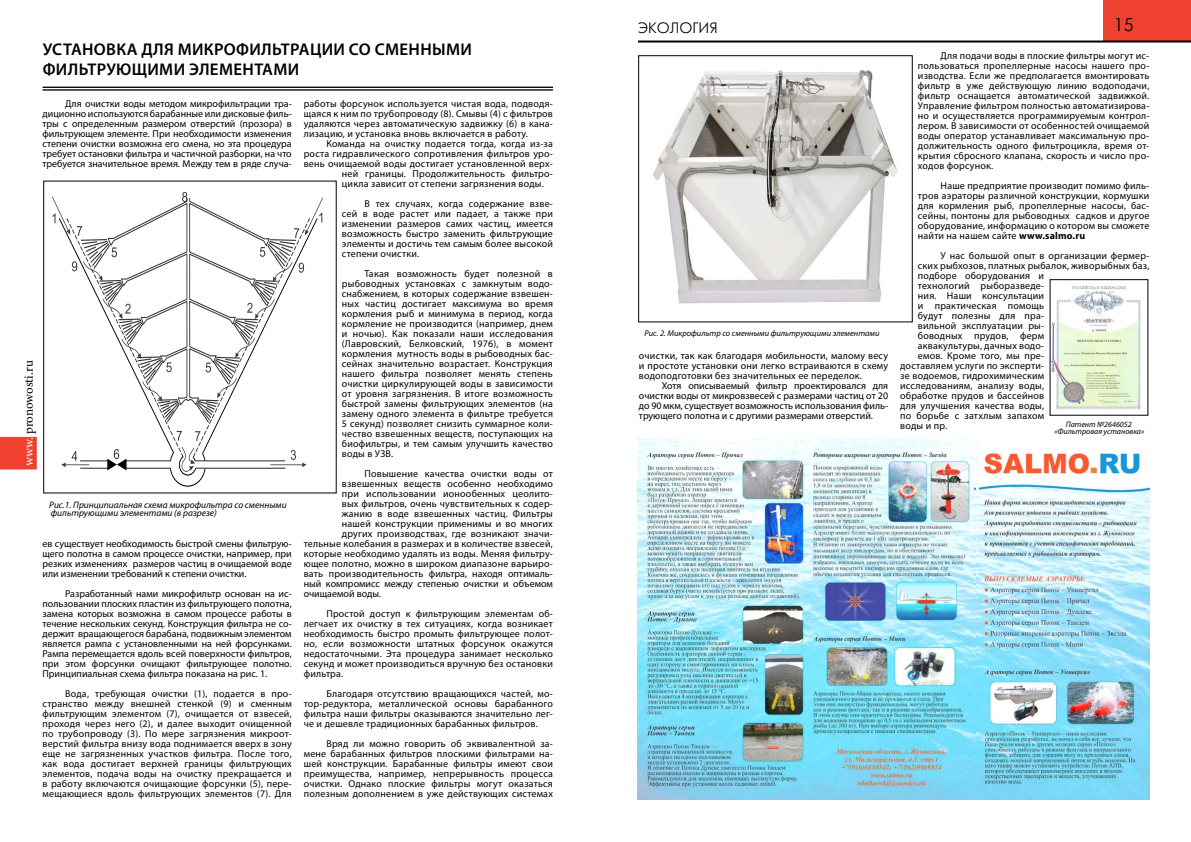
<style>
.page{position:relative;width:1191px;height:842px;background:#fff}
.page>*{position:absolute;margin:0;border:0;box-sizing:border-box;transform-origin:0 0}
.t1{font:18.5px "Ukrainian Futuris";color:#000}
.t2{font:600 17px/20px "Myriad Pro";letter-spacing:.02em;color:#000}
.t3{font:15px "Ukrainian Futuris";color:#000}
.t4{font:13px "Minion Pro";letter-spacing:-.005em;color:#000}
.t5{font:10px/10px "Myriad Pro";letter-spacing:.02em;color:#000;text-align:justify}
.t6{font:10px "Myriad Pro";color:#000}
.t7{font:italic 9.4px/8.2px "Myriad Pro";color:#000}
.t8{font:italic 8.4px "Myriad Pro";color:#000}
.t9{font:italic 8px/7px "Myriad Pro";color:#000;text-align:center}
.s1{color:#fff}
.s2{font-weight:700}
</style>
<div class="page">
<div style="left:1103px;top:0;width:88px;height:41px;background:#ef4130"></div>
<hr style="left:638px;top:41px;width:553px;height:2px;background:#000">
<svg style="left:0;top:437px;width:37px;height:32px"></svg>
<img style="left:637px;top:439px;width:512px;height:360px">
<hr style="left:43px;top:87px;width:510px;height:1px;background:#000">
<hr style="left:43px;top:89px;width:510px;height:2px;background:#000">
<svg style="left:52px;top:192px;width:271px;height:280px"></svg>
<img style="left:653px;top:69px;width:244px;height:235px">
<div style="left:638px;top:55px;width:274px;height:267px;border:1px solid #000"></div>
<img style="left:1051px;top:285px;width:90px;height:124px">
<h2 class="t2" style="left:43px;top:39px;width:431px">УСТАНОВКА ДЛЯ МИКРОФИЛЬТРАЦИИ СО СМЕННЫМИ<br>ФИЛЬТРУЮЩИМИ ЭЛЕМЕНТАМИ</h2>
<p class="t5" style="left:43px;top:98px;width:251px;text-indent:23px">Для очистки воды методом микрофильтрации тра&shy;диционно используются барабанные или дисковые филь&shy;тры с определенным размером отверстий (прозора) в фильтрующем элементе. При необходимости изменения степени очистки возможна его смена, но эта процедура требует остановки фильтра и частичной разборки, на что требуется значительное время. Между тем в ряде случа-</p>
<h3 class="t4" style="left:20px;top:466px;width:107px;rotate:-90deg"><span class="s1">www.</span> pronowosti.ru</h3>
<p class="t7" style="left:49px;top:501px;width:239px">Рис.1. Принципиальная схема микрофильтра со сменными фильтрующими элементами (в разрезе)</p>
<p class="t5" style="left:43px;top:538px;width:251px">ев существует необходимость быстрой смены фильтрую&shy;щего полотна в самом процессе очистки, например, при резких изменениях размеров частиц в очищаемой воде или изменении требований к степени очистки.</p>
<p class="t5" style="left:43px;top:588px;width:251px;text-indent:23px">Разработанный нами микрофильтр основан на ис&shy;пользовании плоских пластин из фильтрующего полотна, замена которых возможна в самом процессе работы в течение нескольких секунд. Конструкция фильтра не со&shy;держит вращающегося барабана, подвижным элементом является рампа с установленными на ней форсунками.<br>Рампа перемещается вдоль всей поверхности фильтров, при этом форсунки очищают фильтрующее полотно.<br>Принципиальная схема фильтра показана на рис. 1.</p>
<p class="t5" style="left:43px;top:688px;width:251px;text-indent:23px">Вода, требующая очистки (1), подается в про&shy;странство между внешней стенкой (9) и сменным фильтрующим элементом (7), очищается от взвесей, проходя через него (2), и далее выходит очищенной по трубопроводу (3). По мере загрязнения микроот&shy;верстий фильтра внизу вода поднимается вверх в зону еще не загрязненных участков фильтра. После того, как вода достигает верхней границы фильтрующих элементов, подача воды на очистку прекращается и в работу включаются очищающие форсунки (5), пере&shy;мещающиеся вдоль фильтрующих элементов (7). Для</p>
<p class="t5" style="left:304px;top:98px;width:251px">работы форсунок используется чистая вода, подводя&shy;щаяся к ним по трубопроводу (8). Смывы (4) с фильтров удаляются через автоматическую задвижку (6) в кана&shy;лизацию, и установка вновь включается в работу.</p>
<p class="t5" style="left:326px;top:138px;width:228px">Команда на очистку подается тогда, когда из-за</p>
<p class="t5" style="left:304px;top:148px;width:251px">роста гидравлического сопротивления фильтров уро-</p>
<p class="t5" style="left:304px;top:158px;width:251px">вень очищаемой воды достигает установленной верх-</p>
<p class="t5" style="left:342px;top:168px;width:212px">ней границы. Продолжительность фильтро-</p>
<p class="t5" style="left:342px;top:178px;width:203px">цикла зависит от степени загрязнения воды.</p>
<p class="t5" style="left:342px;top:198px;width:212px;text-indent:23px">В тех случаях, когда содержание взве&shy;сей в воде растет или падает, а также при изменении размеров самих частиц, имеется возможность быстро заменить фильтрующие элементы и достичь тем самым более высокой степени очистки.</p>
<p class="t5" style="left:342px;top:268px;width:212px;text-indent:23px">Такая возможность будет полезной в рыбоводных установках с замкнутым водо&shy;снабжением, в которых содержание взвешен&shy;ных частиц достигает максимума во время кормления рыб и минимума в период, когда кормление не производится (например, днем и ночью). Как показали наши исследования (Лавровский, Белковский, 1976), в момент кормления мутность воды в рыбоводных бас&shy;сейнах значительно возрастает. Конструкция нашего фильтра позволяет менять степень очистки циркулирующей воды в зависимости от уровня загрязнения. В итоге возможность быстрой замены фильтрующих элементов (на замену одного элемента в фильтре требуется 5 секунд) позволяет снизить суммарное коли&shy;чество взвешенных веществ, поступающих на биофильтры, и тем самым улучшить качество воды в УЗВ.</p>
<p class="t5" style="left:364px;top:468px;width:190px">Повышение качества очистки воды от</p>
<p class="t5" style="left:342px;top:478px;width:212px">взвешенных веществ особенно необходимо</p>
<p class="t5" style="left:342px;top:488px;width:212px">при использовании ионообенных цеолито-</p>
<p class="t5" style="left:342px;top:498px;width:212px">вых фильтров, очень чувствительных к содер-</p>
<p class="t5" style="left:342px;top:508px;width:212px">жанию в воде взвешенных частиц. Фильтры</p>
<p class="t5" style="left:342px;top:518px;width:212px">нашей конструкции применимы и во многих</p>
<p class="t5" style="left:342px;top:528px;width:212px">других производствах, где возникают значи-</p>
<p class="t5" style="left:304px;top:538px;width:251px">тельные колебания в размерах и в количестве взвесей,</p>
<p class="t5" style="left:304px;top:548px;width:251px">которые необходимо удалять из воды. Меняя фильтру-</p>
<p class="t5" style="left:304px;top:558px;width:251px">ющее полотно, можно в широком диапазоне варьиро-</p>
<p class="t5" style="left:304px;top:568px;width:251px">вать производительность фильтра, находя оптималь-</p>
<p class="t6" style="left:304px;top:577px;width:251px">ный компромисс между степенью очистки и объемом</p>
<p class="t6" style="left:304px;top:587px;width:79px">очищаемой воды.</p>
<p class="t5" style="left:304px;top:608px;width:251px;text-indent:23px">Простой доступ к фильтрующим элементам об&shy;легчает их очистку в тех ситуациях, когда возникает необходимость быстро промыть фильтрующее полот&shy;но, если возможности штатных форсунок окажутся недостаточными. Эта процедура занимает несколько секунд и может производиться вручную без остановки фильтра.</p>
<p class="t5" style="left:304px;top:688px;width:251px;text-indent:23px">Благодаря отсутствию вращающихся частей, мо&shy;тор-редуктора, металлической основы барабанного фильтра наши фильтры оказываются значительно лег&shy;че и дешевле традиционных барабанных фильтров.</p>
<p class="t5" style="left:304px;top:738px;width:251px;text-indent:23px">Вряд ли можно говорить об эквивалентной за&shy;мене барабанных фильтров плоскими фильтрами на&shy;шей конструкции. Барабанные фильтры имеют свои преимущества, например, непрерывность процесса очистки. Однако плоские фильтры могут оказаться полезным дополнением в уже действующих системах</p>
<h3 class="t3" style="left:638px;top:20px;width:81px">ЭКОЛОГИЯ</h3>
<h1 class="t1" style="left:1113px;top:15px;width:22px">15</h1>
<p class="t8" style="left:644px;top:328px;width:237px">Рис. 2. Микрофильтр со сменными фильтрующими элементами</p>
<p class="t5" style="left:639px;top:350px;width:251px">очистки, так как благодаря мобильности, малому весу и простоте установки они легко встраиваются в схему водоподготовки без значительных ее переделок.</p>
<p class="t5" style="left:639px;top:380px;width:251px;text-indent:23px">Хотя описываемый фильтр проектировался для очистки воды от микровзвесей с размерами частиц от 20 до 90 мкм, существует возможность использования филь&shy;трующего полотна и с другими размерами отверстий.</p>
<p class="t5" style="left:918px;top:50px;width:233px;text-indent:23px">Для подачи воды в плоские фильтры могут ис&shy;пользоваться пропеллерные насосы нашего про&shy;изводства. Если же предполагается вмонтировать фильтр в уже действующую линию водоподачи, фильтр оснащается автоматической задвижкой.<br>Управление фильтром полностью автоматизирова&shy;но и осуществляется программируемым контрол&shy;лером. В зависимости от особенностей очищаемой воды оператор устанавливает максимальную про&shy;должительность одного фильтроцикла, время от&shy;крытия сбросного клапана, скорость и число про&shy;ходов форсунок.</p>
<p class="t5" style="left:918px;top:180px;width:233px;text-indent:23px">Наше предприятие производит помимо филь&shy;тров аэраторы различной конструкции, кормушки для кормления рыб, пропеллерные насосы, бас&shy;сейны, понтоны для рыбоводных садков и другое оборудование, информацию о котором вы сможете найти на нашем сайте <span class="s2">www.salmo.ru</span></p>
<p class="t5" style="left:940px;top:250px;width:210px">У нас большой опыт в организации фермер-</p>
<p class="t5" style="left:918px;top:260px;width:233px">ских рыбхозов, платных рыбалок, живорыбных баз,</p>
<p class="t5" style="left:918px;top:270px;width:128px">подборе оборудования и</p>
<p class="t5" style="left:918px;top:280px;width:128px">технологий рыборазведе-</p>
<p class="t5" style="left:918px;top:290px;width:128px">ния. Наши консультации</p>
<p class="t5" style="left:918px;top:300px;width:128px">и практическая помощь</p>
<p class="t5" style="left:918px;top:310px;width:128px">будут полезны для пра-</p>
<p class="t5" style="left:918px;top:320px;width:128px">вильной эксплуатации ры-</p>
<p class="t5" style="left:918px;top:330px;width:128px">боводных прудов, ферм</p>
<p class="t5" style="left:918px;top:340px;width:128px">аквакультуры, дачных водо-</p>
<p class="t5" style="left:918px;top:350px;width:128px">емов. Кроме того, мы пре-</p>
<p class="t5" style="left:900px;top:360px;width:145px">доставляем услуги по эксперти-</p>
<p class="t5" style="left:900px;top:370px;width:145px">зе водоемов, гидрохимическим</p>
<p class="t5" style="left:900px;top:380px;width:145px">исследованиям, анализу воды,</p>
<p class="t5" style="left:900px;top:390px;width:145px">обработке прудов и бассейнов</p>
<p class="t5" style="left:900px;top:400px;width:145px">для улучшения качества воды,</p>
<p class="t5" style="left:900px;top:410px;width:145px">по борьбе с затхлым запахом</p>
<p class="t5" style="left:900px;top:420px;width:49px">воды и пр.</p>
<p class="t9" style="left:1054px;top:420px;width:91px">Патент №2646052 «Фильтровая установка»</p>
</div>
